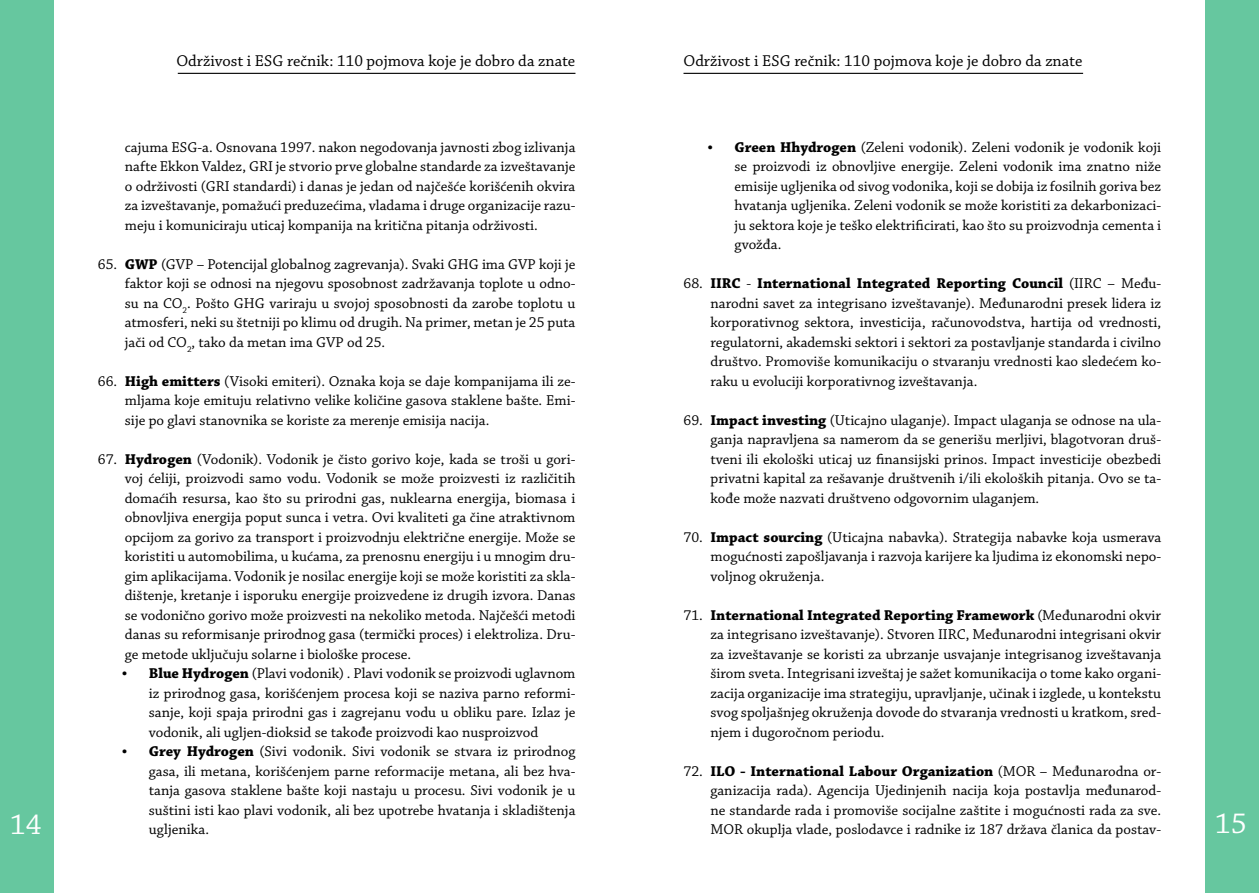
<style>
.page{position:relative;width:1259px;height:893px;background:#fff}
.page>*{position:absolute;margin:0;border:0;box-sizing:border-box;transform-origin:0 0}
.t1{font:30px "Chaparral Pro";color:#fff}
.t2{font:16.5px "Chaparral Pro";color:#000}
.t3{font:15px/19.5px "Chaparral Pro";color:#000;text-align:justify}
.s1{font-weight:700}
</style>
<div class="page">
<div style="left:1205px;top:0;width:54px;height:893px;background:#66c79f"></div>
<hr style="left:178px;top:73px;width:397px;height:1px;background:#000">
<hr style="left:683px;top:73px;width:400px;height:1px;background:#000">
<div style="left:0;top:0;width:54px;height:893px;background:#66c79f"></div>
<p class="t2" style="left:176px;top:51px;width:400px">Održivost i ESG rečnik: 110 pojmova koje je dobro da znate</p>
<p class="t2" style="left:683px;top:51px;width:400px">Održivost i ESG rečnik: 110 pojmova koje je dobro da znate</p>
<p class="t3" style="left:734px;top:138px;width:428px"><span class="s1">Green Hhydrogen</span> (Zeleni vodonik). Zeleni vodonik je vodonik koji se proizvodi iz obnovljive energije. Zeleni vodonik ima znatno niže emisije ugljenika od sivog vodonika, koji se dobija iz fosilnih goriva bez hvatanja ugljenika. Zeleni vodonik se može koristiti za dekarbonizaci&shy;ju sektora koje je teško elektrificirati, kao što su proizvodnja cementa i gvožđa.</p>
<p class="t3" style="left:710px;top:274px;width:452px;text-indent:-27px">68. <span class="s1">IIRC</span> - <span class="s1">International Integrated Reporting Council</span> (IIRC – Među&shy;narodni savet za integrisano izveštavanje). Međunarodni presek lidera iz korporativnog sektora, investicija, računovodstva, hartija od vrednosti, regulatorni, akademski sektori i sektori za postavljanje standarda i civilno društvo. Promoviše komunikaciju o stvaranju vrednosti kao sledećem ko&shy;raku u evoluciji korporativnog izveštavanja.</p>
<p class="t3" style="left:710px;top:411px;width:452px;text-indent:-27px">69. <span class="s1">Impact investing</span> (Uticajno ulaganje). Impact ulaganja se odnose na ula&shy;ganja napravljena sa namerom da se generišu merljivi, blagotvoran druš&shy;tveni ili ekološki uticaj uz finansijski prinos. Impact investicije obezbedi privatni kapital za rešavanje društvenih i/ili ekoloških pitanja. Ovo se ta&shy;kođe može nazvati društveno odgovornim ulaganjem.</p>
<p class="t3" style="left:710px;top:528px;width:452px;text-indent:-27px">70. <span class="s1">Impact sourcing</span> (Uticajna nabavka). Strategija nabavke koja usmerava mogućnosti zapošljavanja i razvoja karijere ka ljudima iz ekonomski nepo&shy;voljnog okruženja.</p>
<p class="t3" style="left:710px;top:606px;width:452px;text-indent:-27px">71. <span class="s1">International Integrated Reporting Framework</span> (Međunarodni okvir za integrisano izveštavanje). Stvoren IIRC, Međunarodni integrisani okvir za izveštavanje se koristi za ubrzanje usvajanje integrisanog izveštavanja širom sveta. Integrisani izveštaj je sažet komunikacija o tome kako organi&shy;zacija organizacije ima strategiju, upravljanje, učinak i izglede, u kontekstu svog spoljašnjeg okruženja dovode do stvaranja vrednosti u kratkom, sred&shy;njem i dugoročnom periodu.</p>
<p class="t3" style="left:710px;top:762px;width:452px;text-indent:-27px">72. <span class="s1">ILO - International Labour Organization</span> (MOR – Međunarodna or&shy;ganizacija rada). Agencija Ujedinjenih nacija koja postavlja međunarod&shy;ne standarde rada i promoviše socijalne zaštite i mogućnosti rada za sve.<br>MOR okuplja vlade, poslodavce i radnike iz 187 država članica da postav-</p>
<p class="t3" style="left:125px;top:138px;width:452px">cajuma ESG-a. Osnovana 1997. nakon negodovanja javnosti zbog izlivanja nafte Ekkon Valdez, GRI je stvorio prve globalne standarde za izveštavanje o održivosti (GRI standardi) i danas je jedan od najčešće korišćenih okvira za izveštavanje, pomažući preduzećima, vladama i druge organizacije razu&shy;meju i komuniciraju uticaj kompanija na kritična pitanja održivosti.</p>
<p class="t3" style="left:125px;top:255px;width:452px;text-indent:-27px">65. <span class="s1">GWP</span> (GVP – Potencijal globalnog zagrevanja). Svaki GHG ima GVP koji je faktor koji se odnosi na njegovu sposobnost zadržavanja toplote u odno&shy;su na CO<sub>2</sub>. Pošto GHG variraju u svojoj sposobnosti da zarobe toplotu u atmosferi, neki su štetniji po klimu od drugih. Na primer, metan je 25 puta jači od CO<sub>2</sub>, tako da metan ima GVP od 25.</p>
<p class="t3" style="left:125px;top:372px;width:452px;text-indent:-27px">66. <span class="s1">High emitters</span> (Visoki emiteri). Oznaka koja se daje kompanijama ili ze&shy;mljama koje emituju relativno velike količine gasova staklene bašte. Emi&shy;sije po glavi stanovnika se koriste za merenje emisija nacija.</p>
<p class="t3" style="left:125px;top:450px;width:452px;text-indent:-27px">67. <span class="s1">Hydrogen</span> (Vodonik). Vodonik je čisto gorivo koje, kada se troši u gori&shy;voj ćeliji, proizvodi samo vodu. Vodonik se može proizvesti iz različitih domaćih resursa, kao što su prirodni gas, nuklearna energija, biomasa i obnovljiva energija poput sunca i vetra. Ovi kvaliteti ga čine atraktivnom opcijom za gorivo za transport i proizvodnju električne energije. Može se koristiti u automobilima, u kućama, za prenosnu energiju i u mnogim dru&shy;gim aplikacijama. Vodonik je nosilac energije koji se može koristiti za skla&shy;dištenje, kretanje i isporuku energije proizvedene iz drugih izvora. Danas se vodonično gorivo može proizvesti na nekoliko metoda. Najčešći metodi danas su reformisanje prirodnog gasa (termički proces) i elektroliza. Dru&shy;ge metode uključuju solarne i biološke procese.</p>
<p class="t3" style="left:149px;top:664px;width:428px;text-align:left"><span class="s1">Blue Hydrogen</span> (Plavi vodonik) . Plavi vodonik se proizvodi uglavnom iz prirodnog gasa, korišćenjem procesa koji se naziva parno reformi&shy;sanje, koji spaja prirodni gas i zagrejanu vodu u obliku pare. Izlaz je vodonik, ali ugljen-dioksid se takođe proizvodi kao nusproizvod<br><span class="s1">Grey Hydrogen</span> (Sivi vodonik. Sivi vodonik se stvara iz prirodnog gasa, ili metana, korišćenjem parne reformacije metana, ali bez hva&shy;tanja gasova staklene bašte koji nastaju u procesu. Sivi vodonik je u suštini isti kao plavi vodonik, ali bez upotrebe hvatanja i skladištenja ugljenika.</p>
<h1 class="t1" style="left:10px;top:808px;width:33px">14</h1>
<h1 class="t1" style="left:1215px;top:807px;width:33px">15</h1>
</div>
